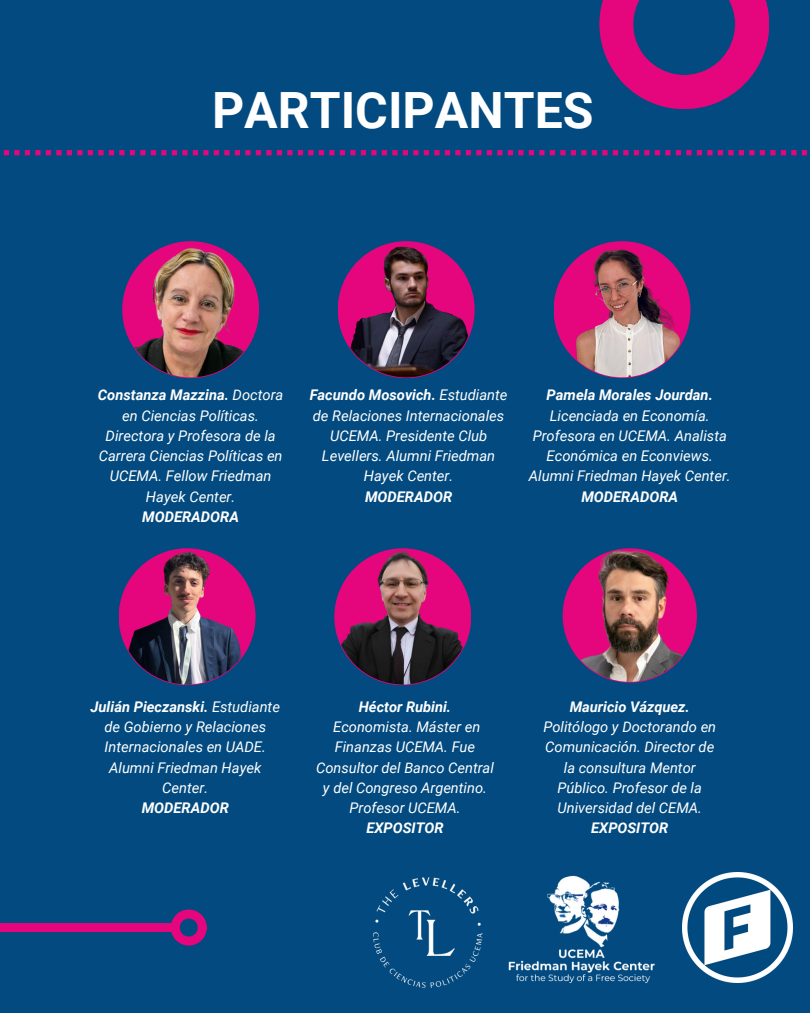
<style>
.page{position:relative;width:810px;height:1013px;background:#fff}
.page>*{position:absolute;margin:0;border:0;box-sizing:border-box;transform-origin:0 0}
.t1{font:700 50px "Roboto";color:#fff}
.t2{font:italic 14.7px/20.2px "Roboto";color:#fff;text-align:center}
.t3{font:italic 700 14.7px "Roboto";color:#fff}
.t4{font:italic 14.6px/20.2px "Roboto";color:#fff;text-align:center}
.t5{font:italic 700 14.6px "Roboto";color:#fff}
.s1{font-weight:700}
</style>
<div class="page">
<div style="left:0;top:0;width:810px;height:1012px;background:#024a7f"></div>
<svg style="left:599px;top:0;width:18px;height:76px"></svg>
<svg style="left:617px;top:0;width:152px;height:109px"></svg>
<svg style="left:122px;top:241px;width:137px;height:137px"></svg>
<img style="left:123px;top:242px;width:135px;height:135px;border-radius:50%">
<svg style="left:338px;top:241px;width:137px;height:137px"></svg>
<img style="left:339px;top:242px;width:135px;height:135px;border-radius:50%">
<img style="left:554px;top:242px;width:136px;height:135px;border-radius:50%">
<img style="left:508px;top:875px;width:147px;height:108px">
<img style="left:683px;top:872px;width:109px;height:110px">
<img style="left:373px;top:877px;width:110px;height:111px">
<div style="left:0;top:923px;width:173px;height:9px;background:#e5057d"></div>
<div style="left:171px;top:909px;width:36px;height:36px;border:9px solid #e5057d;border-radius:50%"></div>
<svg style="left:4px;top:150px;width:804px;height:5px"></svg>
<img style="left:119px;top:549px;width:136px;height:135px;border-radius:50%">
<svg style="left:334px;top:548px;width:137px;height:137px"></svg>
<img style="left:335px;top:549px;width:135px;height:135px;border-radius:50%">
<img style="left:563px;top:549px;width:133px;height:133px;border-radius:50%">
<p class="t1" style="left:212px;top:81px;width:383px">PARTICIPANTES</p>
<p class="t2" style="left:98px;top:385px;width:187px"><span class="s1">Constanza Mazzina.</span> Doctora en Ciencias Políticas.<br>Directora y Profesora de la<br>Carrera Ciencias Políticas en<br>UCEMA. Fellow Friedman<br>Hayek Center.</p>
<p class="t3" style="left:142px;top:508px;width:98px">MODERADORA</p>
<p class="t2" style="left:310px;top:385px;width:199px"><span class="s1">Facundo Mosovich.</span> Estudiante de Relaciones Internacionales<br>UCEMA. Presidente Club<br>Levellers. Alumni Friedman<br>Hayek Center.</p>
<p class="t3" style="left:365px;top:488px;width:89px">MODERADOR</p>
<p class="t2" style="left:529px;top:385px;width:203px"><span class="s1">Pamela Morales Jourdan.<br></span>Licenciada en Economía.<br>Profesora en UCEMA. Analista<br>Económica en Econviews.<br>Alumni Friedman Hayek Center.</p>
<p class="t3" style="left:581px;top:488px;width:98px">MODERADORA</p>
<p class="t2" style="left:91px;top:696px;width:191px"><span class="s1">Julián Pieczanski.</span> Estudiante de Gobierno y Relaciones<br>Internacionales en UADE.<br>Alumni Friedman Hayek<br>Center.</p>
<p class="t3" style="left:142px;top:799px;width:89px">MODERADOR</p>
<p class="t5" style="left:359px;top:698px;width:94px">Héctor Rubini.</p>
<p class="t4" style="left:316px;top:717px;width:179px">Economista. Máster en<br>Finanzas UCEMA. Fue<br>Consultor del Banco Central y del Congreso Argentino.<br>Profesor UCEMA.</p>
<p class="t5" style="left:366px;top:819px;width:79px">EXPOSITOR</p>
<p class="t4" style="left:543px;top:696px;width:174px"><span class="s1">Mauricio Vázquez.<br></span>Politólogo y Doctorando en<br>Comunicación. Director de la consultura Mentor<br>Público. Profesor de la<br>Universidad del CEMA.</p>
<p class="t5" style="left:591px;top:819px;width:79px">EXPOSITOR</p>
</div>
